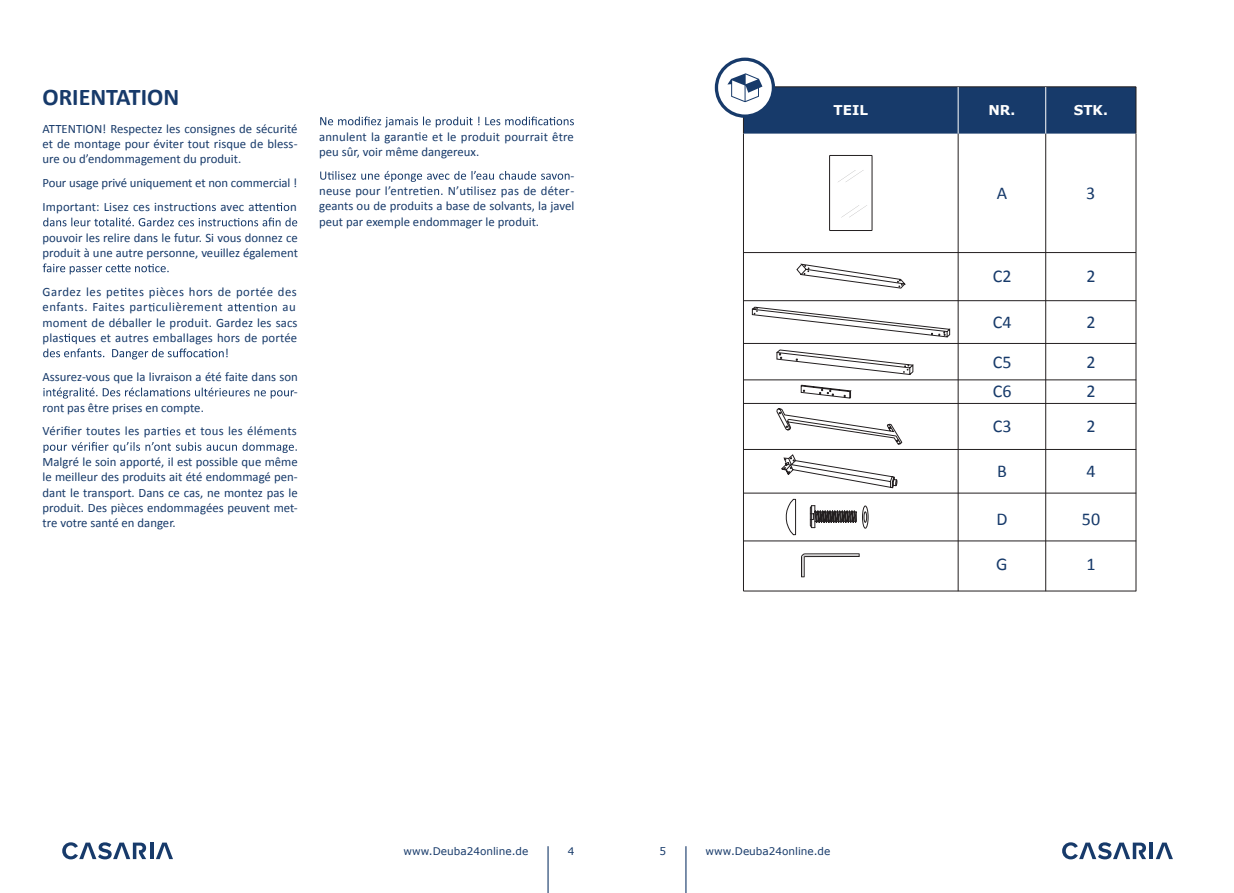
<style>
.page{position:relative;width:1234px;height:893px;background:#fff}
.page>*{position:absolute;margin:0;border:0;box-sizing:border-box;transform-origin:0 0}
.t1{font:700 24px "Calibri";color:#173a6a}
.t2{font:18px/29.4px "Calibri";color:#173a6a}
.t3{font:700 13.5px "Verdana";color:#fff}
.t4{font:12.75px/15.3px "Calibri";color:#173a6a}
.t5{font:12.75px/15.3px "Calibri";letter-spacing:.035em;color:#173a6a}
.t6{font:12.75px "Calibri";letter-spacing:.02em;color:#173a6a}
.t7{font:10.5px "Verdana";color:#173a6a}
</style>
<div class="page">
<hr style="left:547px;top:846px;width:1px;height:47px;background:#173a6a">
<hr style="left:685px;top:846px;width:1px;height:47px;background:#173a6a">
<svg style="left:191px;top:203px;width:25px;height:8px"></svg>
<svg style="left:255px;top:203px;width:7px;height:8px"></svg>
<svg style="left:276px;top:203px;width:13px;height:8px"></svg>
<svg style="left:43px;top:218px;width:254px;height:8px"></svg>
<svg style="left:43px;top:263px;width:126px;height:11px"></svg>
<svg style="left:120px;top:288px;width:6px;height:8px"></svg>
<svg style="left:148px;top:303px;width:6px;height:8px"></svg>
<svg style="left:234px;top:304px;width:7px;height:7px"></svg>
<svg style="left:256px;top:303px;width:21px;height:8px"></svg>
<svg style="left:43px;top:334px;width:184px;height:25px"></svg>
<svg style="left:43px;top:388px;width:251px;height:11px"></svg>
<svg style="left:162px;top:427px;width:18px;height:8px"></svg>
<svg style="left:43px;top:442px;width:254px;height:11px"></svg>
<svg style="left:320px;top:116px;width:253px;height:25px"></svg>
<svg style="left:320px;top:171px;width:249px;height:24px"></svg>
<hr style="left:743px;top:134px;width:1px;height:457px;background:#231f20">
<hr style="left:743px;top:252px;width:392px;height:1px;background:#231f20">
<hr style="left:957px;top:134px;width:1px;height:457px;background:#231f20">
<hr style="left:1045px;top:134px;width:1px;height:457px;background:#231f20">
<hr style="left:1135px;top:134px;width:1px;height:457px;background:#231f20">
<hr style="left:1135px;top:87px;width:1px;height:46px;background:#231f20">
<svg style="left:716px;top:59px;width:57px;height:57px"></svg>
<div style="left:714px;top:58px;width:60px;height:60px;border:3px solid #173a6a;border-radius:50%"></div>
<svg style="left:727px;top:73px;width:408px;height:61px"></svg>
<svg style="left:838px;top:170px;width:25px;height:12px"></svg>
<svg style="left:842px;top:205px;width:25px;height:12px"></svg>
<div style="left:829px;top:155px;width:43px;height:76px;border:1px solid #231f20"></div>
<hr style="left:743px;top:300px;width:392px;height:1px;background:#231f20">
<hr style="left:743px;top:343px;width:392px;height:1px;background:#231f20">
<hr style="left:743px;top:380px;width:392px;height:1px;background:#231f20">
<hr style="left:743px;top:403px;width:392px;height:1px;background:#231f20">
<hr style="left:743px;top:449px;width:392px;height:1px;background:#231f20">
<hr style="left:743px;top:493px;width:392px;height:1px;background:#231f20">
<hr style="left:743px;top:541px;width:392px;height:1px;background:#231f20">
<hr style="left:743px;top:591px;width:392px;height:1px;background:#231f20">
<svg style="left:796px;top:264px;width:109px;height:24px"></svg>
<svg style="left:751px;top:307px;width:198px;height:30px"></svg>
<svg style="left:776px;top:350px;width:137px;height:25px"></svg>
<svg style="left:800px;top:385px;width:51px;height:14px"></svg>
<svg style="left:776px;top:408px;width:125px;height:37px"></svg>
<svg style="left:781px;top:454px;width:116px;height:34px"></svg>
<svg style="left:809px;top:505px;width:59px;height:24px"></svg>
<svg style="left:785px;top:498px;width:11px;height:38px"></svg>
<svg style="left:801px;top:553px;width:58px;height:24px"></svg>
<hr style="left:150px;top:843px;width:3px;height:16px;background:#173a6a">
<svg style="left:156px;top:843px;width:17px;height:16px"></svg>
<svg style="left:62px;top:842px;width:84px;height:17px"></svg>
<hr style="left:1149px;top:843px;width:3px;height:16px;background:#173a6a">
<svg style="left:1156px;top:843px;width:16px;height:16px"></svg>
<svg style="left:1062px;top:842px;width:83px;height:17px"></svg>
<h1 class="t1" style="left:43px;top:82px;width:138px">ORIENTATION</h1>
<p class="t4" style="left:43px;top:121px;width:257px;text-align:justify">ATTENTION! Respectez les consignes de sécurité et de montage pour éviter tout risque de bless&shy;ure ou d’endommagement du produit.</p>
<p class="t4" style="left:42px;top:171px;width:256px;line-height:23.9px">Pour usage privé uniquement et non commercial !<br>Important: Lisez ces instruc</p>
<p class="t4" style="left:220px;top:199px;width:78px">avec a en n</p>
<p class="t4" style="left:43px;top:230px;width:257px">pouvoir les relire dans le futur. Si vous donnez ce produit à une autre personne, veuillez également</p>
<p class="t5" style="left:43px;top:284px;width:256px">Gardez les pe tes pièces hors de portée des enfants. Faites par culièrement a en</p>
<p class="t4" style="left:43px;top:300px;width:256px;text-indent:240px">au moment de déballer le produit. Gardez les sacs plas</p>
<p class="t4" style="left:85px;top:330px;width:214px">es et autres emballages hors de portée</p>
<p class="t4" style="left:43px;top:369px;width:257px">Assurez-vous que la livraison a été faite dans son</p>
<p class="t4" style="left:294px;top:385px;width:5px">-</p>
<p class="t4" style="left:43px;top:400px;width:163px">ront pas être prises en compte.</p>
<p class="t6" style="left:43px;top:425px;width:121px">Vérifier toutes les par</p>
<p class="t6" style="left:185px;top:425px;width:113px">et tous les éléments</p>
<p class="t4" style="left:43px;top:454px;width:257px;text-align:justify">Malgré le soin apporté, il est possible que même le meilleur des produits ait été endommagé pen&shy;dant le transport. Dans ce cas, ne montez pas le produit. Des pièces endommagées peuvent met&shy;tre votre santé en danger.</p>
<p class="t4" style="left:319px;top:129px;width:256px;text-indent:113px">et le produit pourrait être peu sûr, voir même dangereux.</p>
<p class="t4" style="left:570px;top:168px;width:5px">-</p>
<p class="t4" style="left:319px;top:183px;width:102px">neuse pour l’entre</p>
<p class="t4" style="left:447px;top:183px;width:20px">N’u</p>
<p class="t4" style="left:319px;top:129px;width:97px">annulent la garan</p>
<p class="t4" style="left:319px;top:183px;width:257px;text-align:justify;text-indent:166px">ez pas de déter&shy;geants ou de produits a base de solvants, la javel peut par exemple endommager le produit.</p>
<p class="t3" style="left:833px;top:105px;width:36px">TEIL</p>
<p class="t3" style="left:988px;top:105px;width:28px">NR.</p>
<p class="t3" style="left:1073px;top:105px;width:36px">STK.</p>
<h2 class="t2" style="left:996px;top:178px;width:12px">A</h2>
<h2 class="t2" style="left:1085px;top:178px;width:11px">3</h2>
<h2 class="t2" style="left:992px;top:261px;width:20px">C2</h2>
<h2 class="t2" style="left:1086px;top:261px;width:11px">2</h2>
<h2 class="t2" style="left:1086px;top:308px;width:11px">2</h2>
<h2 class="t2" style="left:1086px;top:348px;width:11px">2<br>2</h2>
<h2 class="t2" style="left:1086px;top:412px;width:11px">2</h2>
<h2 class="t2" style="left:1086px;top:457px;width:11px">4</h2>
<h2 class="t2" style="left:1081px;top:505px;width:20px">50</h2>
<h2 class="t2" style="left:1086px;top:550px;width:11px">1</h2>
<h2 class="t2" style="left:992px;top:308px;width:20px">C4</h2>
<h2 class="t2" style="left:992px;top:348px;width:20px">C5<br>C6</h2>
<h2 class="t2" style="left:992px;top:412px;width:20px">C3</h2>
<h2 class="t2" style="left:996px;top:457px;width:11px">B</h2>
<h2 class="t2" style="left:996px;top:505px;width:13px">D</h2>
<h2 class="t2" style="left:995px;top:550px;width:13px">G</h2>
<p class="t7" style="left:403px;top:847px;width:126px">www.Deuba24online.de</p>
<p class="t7" style="left:705px;top:847px;width:126px">www.Deuba24online.de</p>
<p class="t7" style="left:567px;top:847px;width:8px">4</p>
<p class="t7" style="left:659px;top:847px;width:8px">5</p>
</div>
